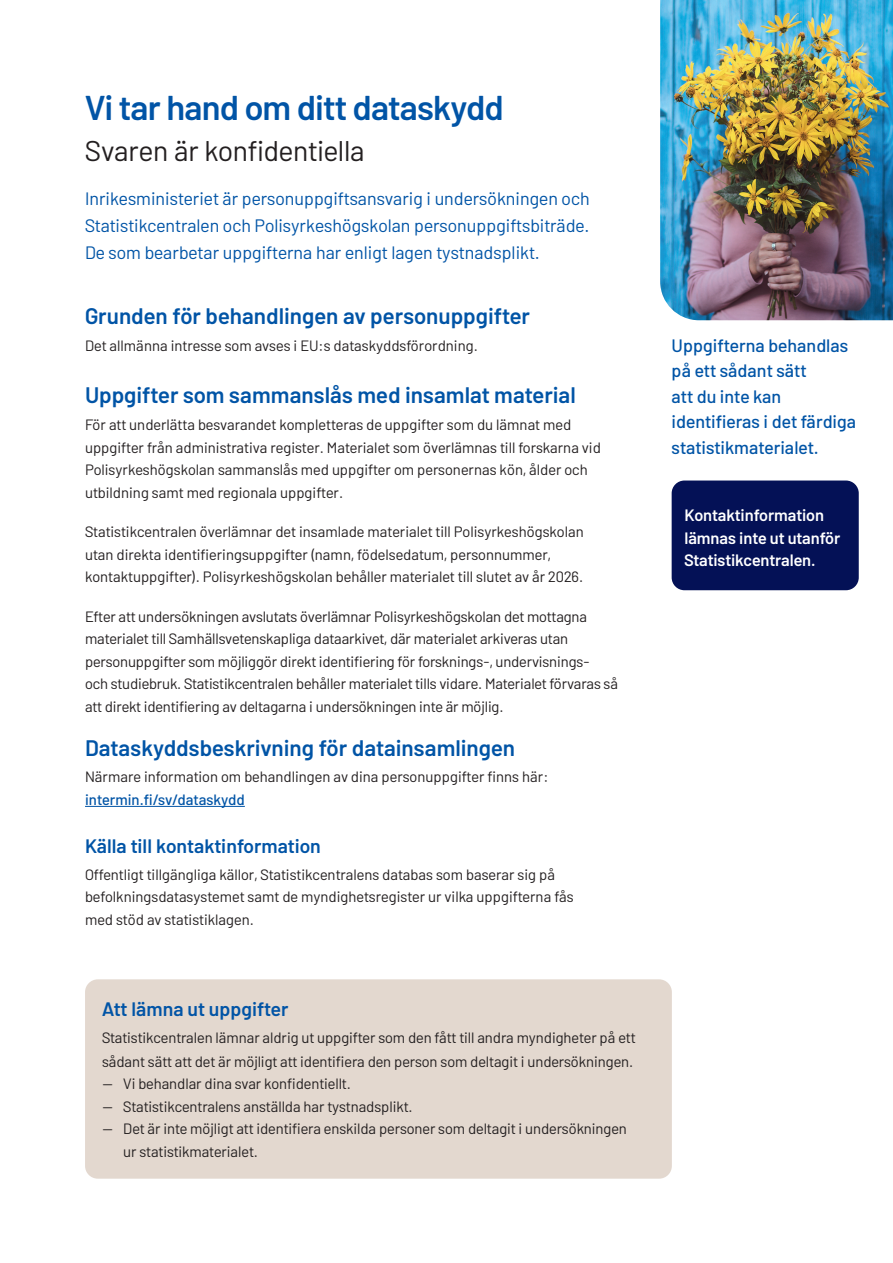
<style>
.page{position:relative;width:893px;height:1263px;background:#fff}
.page>*{position:absolute;margin:0;border:0;box-sizing:border-box;transform-origin:0 0}
.H1_Otsikko{font:600 34.5px "Barlow";letter-spacing:-.02em;color:#0154a6}
.H1_Otsikko_ala{font:28.5px "Barlow";letter-spacing:-.01em;color:#231f20}
.H2_otsikko{font:600 22.5px "Barlow";color:#0154a6}
.p_leipis{font:600 22.5px "Barlow";color:#0154a6}
.H3_väliotsikko{font:600 19.5px "Barlow";color:#0154a6}
.p_leipis-2{font:600 19.5px "Barlow";color:#0154a6}
.p_Ingressi{font:18px/27px "Barlow";color:#0154a6;text-align:justify}
.p_laatikko_nosto{font:500 18px/25.5px "Barlow";color:#0154a6}
.H3_väliotsikko-2{font:600 16.5px/22.5px "Barlow";letter-spacing:-.005em;color:#fff}
.leipis_tiivis{font:15px/22.5px "Barlow";color:#231f20}
.P_leipis_ranskalainen_luettelo{font:15px/22.5px "Barlow";letter-spacing:-.005em;color:#231f20}
.P_laatikko_leipis{font:15px/24px "Barlow";letter-spacing:-.005em;color:#231f20}
.leipis_tiivis-2{font:500 15px "Barlow";color:#0154a6}
</style>
<div class="page">
<hr style="left:85px;top:806px;width:160px;height:1px;background:#0154a6">
<div style="left:85px;top:979px;width:587px;height:200px;background:#e3d8cf;border-radius:13px"></div>
<div style="left:672px;top:480px;width:187px;height:110px;background:#041156;border-radius:13px"></div>
<img style="left:660px;top:0;width:233px;height:320px">
<h1 class="H1_Otsikko" style="left:85px;top:82px;width:420px">Vi tar hand om ditt dataskydd</h1>
<h1 class="H1_Otsikko_ala" style="left:85px;top:130px;width:281px">Svaren är konfidentiella</h1>
<p class="p_Ingressi" style="left:85px;top:184px;width:506px">Inrikesministeriet är personuppgiftsansvarig i undersökningen och Statistikcentralen och Polisyrkeshögskolan personuppgiftsbiträde.<br>De som bearbetar uppgifterna har enligt lagen tystnadsplikt.</p>
<h2 class="H2_otsikko" style="left:85px;top:299px;width:447px">Grunden för behandlingen av personuppgifter</h2>
<p class="leipis_tiivis" style="left:85px;top:333px;width:394px">Det allmänna intresse som avses i EU:s dataskyddsförordning.</p>
<h2 class="H2_otsikko" style="left:85px;top:379px;width:492px">Uppgifter som sammanslås med insamlat material</h2>
<p class="leipis_tiivis" style="left:85px;top:412px;width:517px">För att underlätta besvarandet kompletteras de uppgifter som du lämnat med uppgifter från administrativa register. Materialet som överlämnas till forskarna vid Polisyrkeshögskolan sammanslås med uppgifter om personernas kön, ålder och utbildning samt med regionala uppgifter.</p>
<p class="leipis_tiivis" style="left:85px;top:519px;width:500px">Statistikcentralen överlämnar det insamlade materialet till Polisyrkeshögskolan utan direkta identifieringsuppgifter (namn, födelsedatum, personnummer, kontaktuppgifter). Polisyrkeshögskolan behåller materialet till slutet av år 2026.</p>
<p class="leipis_tiivis" style="left:85px;top:604px;width:534px">Efter att undersökningen avslutats överlämnar Polisyrkeshögskolan det mottagna materialet till Samhällsvetenskapliga dataarkivet, där materialet arkiveras utan personuppgifter som möjliggör direkt identifiering för forsknings-, undervisnings-<br>och studiebruk. Statistikcentralen behåller materialet tills vidare. Materialet förvaras så att direkt identifiering av deltagarna i undersökningen inte är möjlig.</p>
<p class="p_leipis" style="left:85px;top:731px;width:432px">Dataskyddsbeskrivning för datainsamlingen</p>
<p class="leipis_tiivis" style="left:85px;top:764px;width:465px">Närmare information om behandlingen av dina personuppgifter finns här:</p>
<p class="leipis_tiivis-2" style="left:85px;top:788px;width:161px">intermin.fi/sv/dataskydd</p>
<h3 class="H3_väliotsikko" style="left:85px;top:831px;width:237px">Källa till kontaktinformation</h3>
<p class="leipis_tiivis" style="left:85px;top:862px;width:490px">Offentligt tillgängliga källor, Statistikcentralens databas som baserar sig på befolkningsdatasystemet samt de myndighetsregister ur vilka uppgifterna fås med stöd av statistiklagen.</p>
<p class="p_leipis-2" style="left:102px;top:994px;width:188px">Att lämna ut uppgifter</p>
<p class="P_laatikko_leipis" style="left:102px;top:1024px;width:535px">Statistikcentralen lämnar aldrig ut uppgifter som den fått till andra myndigheter på ett sådant sätt att det är möjligt att identifiera den person som deltagit i undersökningen.</p>
<p class="P_leipis_ranskalainen_luettelo" style="left:102px;top:1071px;width:250px">— Vi behandlar dina svar konfidentiellt.</p>
<p class="P_leipis_ranskalainen_luettelo" style="left:102px;top:1094px;width:312px">— Statistikcentralens anställda har tystnadsplikt.</p>
<p class="P_leipis_ranskalainen_luettelo" style="left:123px;top:1116px;width:505px;text-indent:-21px">— Det är inte möjligt att identifiera enskilda personer som deltagit i undersökningen ur statistikmaterialet.</p>
<p class="p_laatikko_nosto" style="left:672px;top:331px;width:186px">Uppgifterna behandlas på ett sådant sätt<br>att du inte kan identifieras i det färdiga statistikmaterialet.</p>
<h3 class="H3_väliotsikko-2" style="left:684px;top:503px;width:158px">Kontaktinformation lämnas inte ut utanför<br>Statistikcentralen.</h3>
</div>
